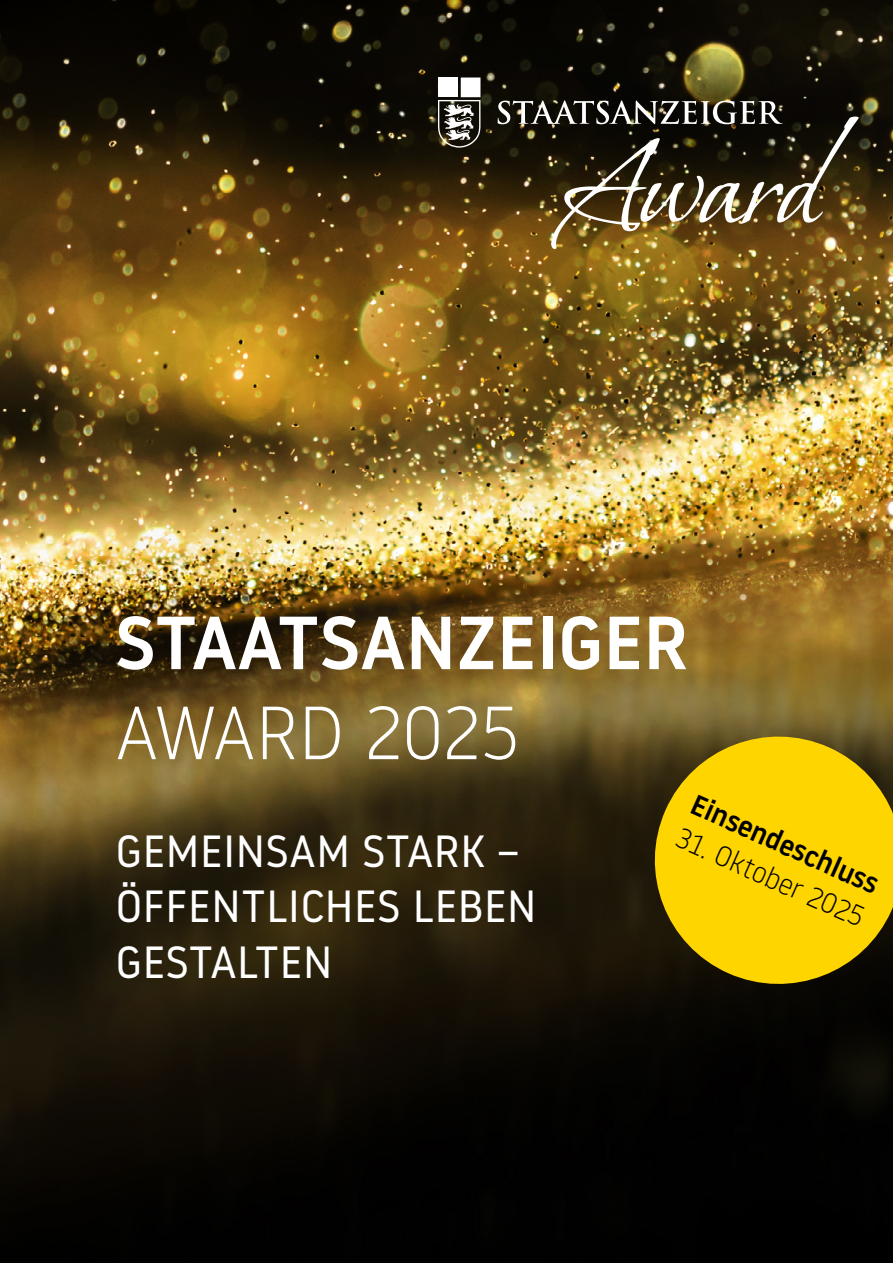
<style>
.page{position:relative;width:893px;height:1263px;background:#fff}
.page>*{position:absolute;margin:0;border:0;box-sizing:border-box;transform-origin:0 0}
.t1{font:500 75px "Noway";color:#fff}
.t2{font:300 75px "Noway";color:#fff}
.t3{font:45px/55.5px "Noway";color:#fff}
.t4{font:500 28.5px "Noway";color:#000}
.t5{font:300 28.5px "Noway";color:#000}
</style>
<div class="page">
<img style="left:0;top:0;width:893px;height:1263px">
<svg style="left:498px;top:100px;width:361px;height:149px"></svg>
<svg style="left:438px;top:78px;width:42px;height:70px"></svg>
<svg style="left:638px;top:719px;width:255px;height:282px;fill:#ffd500"></svg>
<h1 class="t1" style="left:115px;top:591px;width:574px">STAATSANZEIGER</h1>
<h1 class="t2" style="left:115px;top:682px;width:406px">AWARD 2025</h1>
<p class="t3" style="left:115px;top:821px;width:423px">GEMEINSAM STARK –<br>ÖFFENTLICHES LEBEN<br>GESTALTEN</p>
<p class="t4" style="left:701px;top:785px;width:204px;rotate:24deg">Einsendeschluss</p>
<p class="t5" style="left:686px;top:818px;width:204px;rotate:24deg">31. Oktober 2025</p>
</div>
